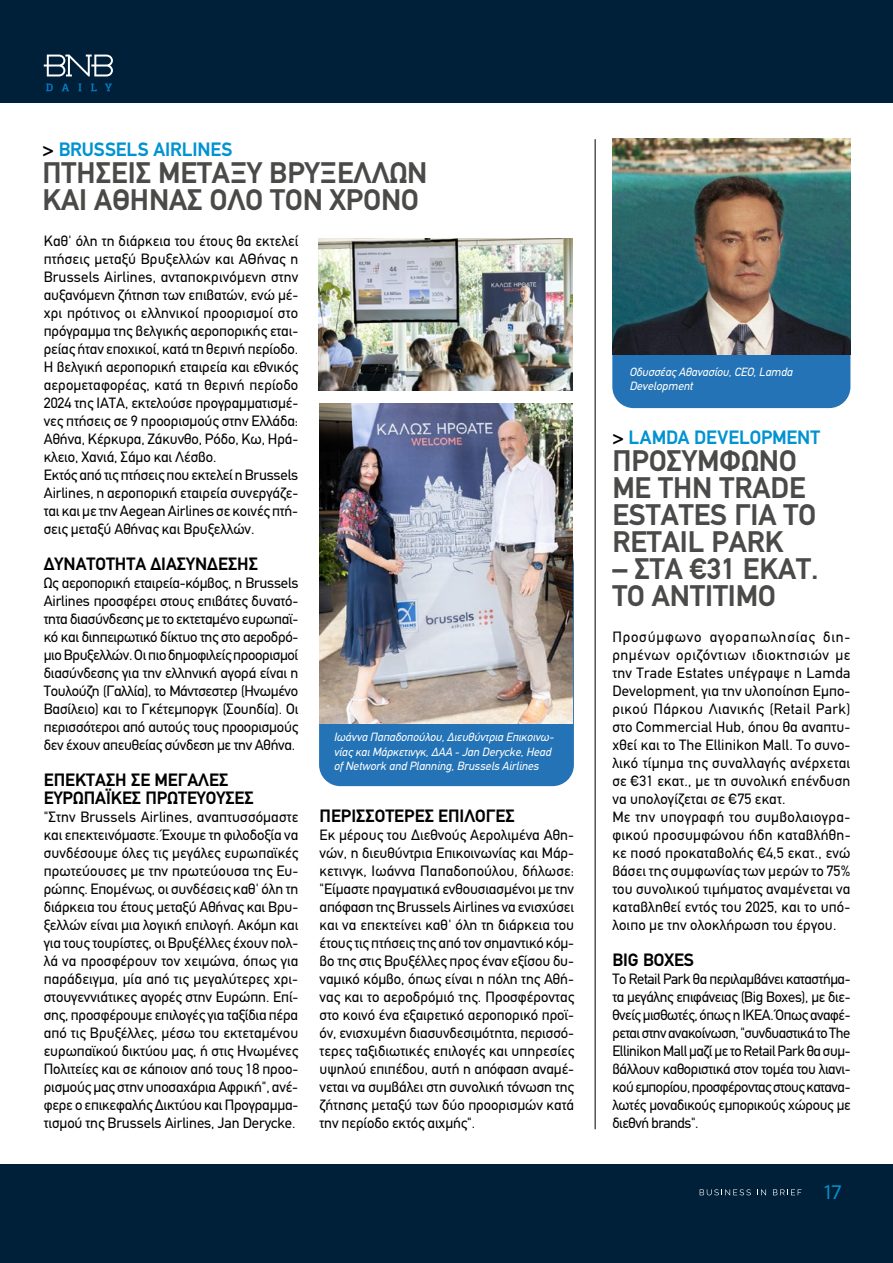
<style>
.page{position:relative;width:893px;height:1263px;background:#fff}
.page>*{position:absolute;margin:0;border:0;box-sizing:border-box;transform-origin:0 0}
.t1{font:700 30px/27px "PF Din Text";color:#4a4a49}
.t2{font:700 19.5px "PF Din Text";letter-spacing:-.005em;color:#0093d1}
.t3{font:19.5px "CF Asty Std";color:#0093d1}
.t4{font:700 18px/18px "PF Din Text";color:#000}
.t5{font:15px/18px "PF Din Text";letter-spacing:.01em;color:#000;text-align:justify}
.t6{font:italic 12px/14.4px "PF Din Text";color:#fff}
.s1{color:#000}
</style>
<div class="page">
<div style="left:0;top:0;width:893px;height:102px;background:#001f38"></div>
<svg style="left:46px;top:84px;width:7px;height:7px"></svg>
<svg style="left:62px;top:84px;width:7px;height:7px"></svg>
<svg style="left:78px;top:84px;width:4px;height:7px"></svg>
<svg style="left:91px;top:84px;width:6px;height:7px"></svg>
<svg style="left:105px;top:84px;width:7px;height:7px"></svg>
<svg style="left:44px;top:55px;width:69px;height:21px"></svg>
<div style="left:0;top:1164px;width:893px;height:99px;background:#001f38"></div>
<svg style="left:700px;top:1189px;width:51px;height:6px"></svg>
<svg style="left:757px;top:1189px;width:9px;height:6px"></svg>
<svg style="left:773px;top:1189px;width:28px;height:6px"></svg>
<div style="left:319px;top:543px;width:255px;height:243px;background:#2373b6;border-radius:21px"></div>
<img style="left:319px;top:404px;width:253px;height:319px">
<img style="left:319px;top:239px;width:254px;height:151px">
<hr style="left:595px;top:139px;width:1px;height:990px;background:#000">
<div style="left:612px;top:138px;width:238px;height:270px;background:#2373b6;border-radius:21px"></div>
<img style="left:612px;top:138px;width:238px;height:216px">
<h2 class="t2" style="left:43px;top:138px;width:192px"><span class="s1">&gt;</span> BRUSSELS AIRLINES</h2>
<h1 class="t1" style="left:43px;top:159px;width:386px">ΠΤΉΣΕΙΣ ΜΕΤΑΞΎ ΒΡΥΞΕΛΛΏΝ<br>ΚΑΙ ΑΘΉΝΑΣ ΌΛΟ ΤΟΝ ΧΡΌΝΟ</h1>
<p class="t5" style="left:44px;top:232px;width:256px;text-align:left">Καθ' όλη τη διάρκεια του έτους θα εκτελεί πτήσεις μεταξύ Βρυξελλών και ΑΘήνας η Brussels Airlines, ανταποκρινόμενη στην αυξανόμενη ζήτηση των επιβατών, ενώ μέ&shy;χρι πρότινος οι ελληνικοί προορισμοί στο πρόγραμμα της βελγικής αεροπορικής εται&shy;ρείας ήταν εποχικοί, κατά τη θερινή περίοδο.<br>Η βελγική αεροπορική εταιρεία και εθνικός αερομεταφορέας, κατά τη θερινή περίοδο 2024 της IATA, εκτελούσε προγραμματισμέ&shy;νες πτήσεις σε 9 προορισμούς στην Ελλάδα:<br>Αθήνα, Κέρκυρα, Ζάκυνθο, Ρόδο, Κω, Ηρά&shy;κλειο, Χανιά, Σάμο και Λέσβο.<br>Εκτός από τις πτήσεις που εκτελεί η Brussels Airlines, η αεροπορική εταιρεία συνεργάζε&shy;ται και με την Aegean Airlines σε κοινές πτή&shy;σεις μεταξύ Αθήνας και Βρυξελλών.</p>
<p class="t4" style="left:44px;top:555px;width:216px">ΔΥΝΑΤΟΤΗΤΑ ΔΙΑΣΥΝΔΕΣΗΣ</p>
<p class="t5" style="left:44px;top:574px;width:256px">Ως αεροπορική εταιρεία-κόμβος, η Brussels Airlines προσφέρει στους επιβάτες δυνατό&shy;τητα διασύνδεσης με το εκτεταμένο ευρωπαϊ&shy;κό και διηπειρωτικό δίκτυο της στο αεροδρό&shy;μιο Βρυξελλών. Οι πιο δημοφιλείς προορισμοί διασύνδεσης για την ελληνική αγορά είναι η Τουλούζη (Γαλλία), το Μάντσεστερ (Ηνωμένο Βασίλειο) και το Γκέτεμποργκ (Σουηδία). Οι περισσότεροι από αυτούς τους προορισμούς δεν έχουν απευθείας σύνδεση με την Αθήνα.</p>
<p class="t4" style="left:44px;top:771px;width:212px">ΕΠΕΚΤΑΣΗ ΣΕ ΜΕΓΑΛΕΣ<br>ΕΥΡΩΠΑΪΚΕΣ ΠΡΩΤΕΥΟΥΣΕΣ</p>
<p class="t5" style="left:44px;top:808px;width:256px">"Στην Brussels Airlines, αναπτυσσόμαστε και επεκτεινόμαστε. Έχουμε τη φιλοδοξία να συνδέσουμε όλες τις μεγάλες ευρωπαϊκές πρωτεύουσες με την πρωτεύουσα της Ευ&shy;ρώπης. Επομένως, οι συνδέσεις καθ' όλη τη διάρκεια του έτους μεταξύ Αθήνας και Βρυ&shy;ξελλών είναι μια λογική επιλογή. Ακόμη και για τους τουρίστες, οι Βρυξέλλες έχουν πολ&shy;λά να προσφέρουν τον χειμώνα, όπως για παράδειγμα, μία από τις μεγαλύτερες χρι&shy;στουγεννιάτικες αγορές στην Ευρώπη. Επί&shy;σης, προσφέρουμε επιλογές για ταξίδια πέρα από τις Βρυξέλλες, μέσω του εκτεταμένου ευρωπαϊκού δικτύου μας, ή στις Ηνωμένες Πολιτείες και σε κάποιον από τους 18 προο&shy;ρισμούς μας στην υποσαχάρια Αφρική", ανέ&shy;φερε ο επικεφαλής Δικτύου και Προγραμμα&shy;τισμού της Brussels Airlines, Jan Derycke.</p>
<p class="t4" style="left:320px;top:807px;width:197px">ΠΕΡΙΣΣΟΤΕΡΕΣ ΕΠΙΛΟΓΕΣ</p>
<p class="t6" style="left:334px;top:730px;width:221px">Ιωάννα Παπαδοπούλου, Διευθύντρια Επικοινω&shy;νίας και Μάρκετινγκ, ΔΑΑ - Jan Derycke, Head of Network and Planning, Brussels Airlines</p>
<p class="t5" style="left:320px;top:826px;width:256px">Εκ μέρους του Διεθνούς Αερολιμένα Αθη&shy;νών, η διευθύντρια Επικοινωνίας και Μάρ&shy;κετινγκ, Ιωάννα Παπαδοπούλου, δήλωσε: "Είμαστε πραγματικά ενθουσιασμένοι με την απόφαση της Brussels Airlines να ενισχύσει και να επεκτείνει καθ' όλη τη διάρκεια του έτους τις πτήσεις της από τον σημαντικό κόμ&shy;βο της στις Βρυξέλλες προς έναν εξίσου δυ&shy;ναμικό κόμβο, όπως είναι η πόλη της Αθή&shy;νας και το αεροδρόμιό της. Προσφέροντας στο κοινό ένα εξαιρετικό αεροπορικό προϊ&shy;όν, ενισχυμένη διασυνδεσιμότητα, περισσό&shy;τερες ταξιδιωτικές επιλογές και υπηρεσίες υψηλού επιπέδου, αυτή η απόφαση αναμέ&shy;νεται να συμβάλει στη συνολική τόνωση της ζήτησης μεταξύ των δύο προορισμών κατά την περίοδο εκτός αιχμής".</p>
<p class="t6" style="left:629px;top:364px;width:165px">Οδυσσέας Αθανασίου, CEO, Lamda<br>Development</p>
<h2 class="t2" style="left:612px;top:426px;width:209px"><span class="s1">&gt;</span> LAMDA DEVELOPMENT</h2>
<h1 class="t1" style="left:612px;top:447px;width:205px">ΠΡΟΣΎΜΦΩΝΟ<br>ΜΕ ΤΗΝ TRADE<br>ESTATES ΓΙΑ ΤΟ<br>RETAIL PARK</h1>
<h1 class="t1" style="left:612px;top:555px;width:208px">– ΣΤΑ €31 ΕΚΑΤ.<br>ΤΟ ΑΝΤΊΤΙΜΟ</h1>
<p class="t5" style="left:612px;top:628px;width:240px;text-align:left">Προσύμφωνο αγοραπωλησίας διη&shy;ρημένων οριζόντιων ιδιοκτησιών με την Trade Estates υπέγραψε η Lamda Development, για την υλοποίηση Εμπο&shy;ρικού Πάρκου Λιανικής (Retail Park) στο Commercial Hub, όπου θα αναπτυ&shy;χθεί και το The Ellinikon Mall. Το συνο&shy;λικό τίμημα της συναλλαγής ανέρχεται σε €31 εκατ., με τη συνολική επένδυση να υπολογίζεται σε €75 εκατ.<br>Με την υπογραφή του συμβολαιογρα&shy;φικού προσυμφώνου ήδη καταβλήθη&shy;κε ποσό προκαταβολής €4,5 εκατ., ενώ βάσει της συμφωνίας των μερών το 75% του συνολικού τιμήματος αναμένεται να καταβληθεί εντός του 2025, και το υπό&shy;λοιπο με την ολοκλήρωση του έργου.</p>
<p class="t4" style="left:612px;top:951px;width:83px">BIG BOXES</p>
<p class="t5" style="left:612px;top:970px;width:240px">Το Retail Park θα περιλαμβάνει καταστήμα&shy;τα μεγάλης επιφάνειας (Big Boxes), με διε&shy;θνείς μισθωτές, όπως η IKEA. Όπως αναφέ&shy;ρεται στην ανακοίνωση, "συνδυαστικά το The Ellinikon Mall μαζί με το Retail Park θα συμ&shy;βάλλουν καθοριστικά στον τομέα του λιανι&shy;κού εμπορίου, προσφέροντας στους κατανα&shy;λωτές μοναδικούς εμπορικούς χώρους με διεθνή brands".</p>
<h2 class="t3" style="left:824px;top:1181px;width:19px">17</h2>
</div>
